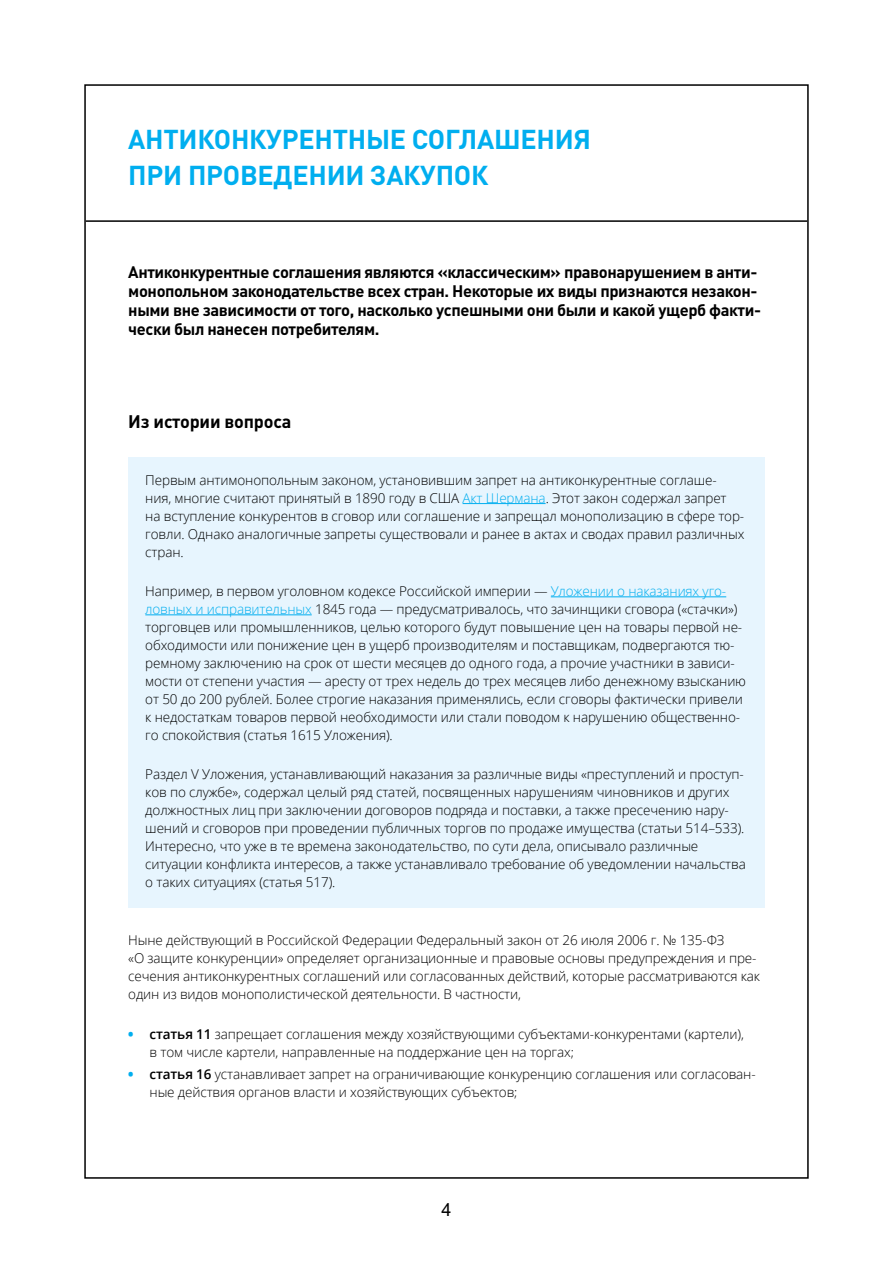
<style>
.page{position:relative;width:893px;height:1263px;background:#fff}
.page>*{position:absolute;margin:0;border:0;box-sizing:border-box;transform-origin:0 0}
.t1{font:700 27px/36px "DIN Pro";letter-spacing:-.01em;color:#00aeef}
.t2{font:700 18px "DIN Pro";letter-spacing:-.01em;color:#000}
.t3{font:18px "Arial";color:#000}
.t4{font:700 16.5px/19px "DIN Pro";letter-spacing:-.025em;color:#000}
.t5{font:300 13.5px/18px "Open Sans";letter-spacing:-.01em;color:#000}
.s1{color:#00aeef}
.s2{font-weight:800;color:#00aeef}
.s3{font-weight:600}
</style>
<div class="page">
<hr style="left:86px;top:220px;width:721px;height:2px;background:#000">
<div style="left:128px;top:457px;width:637px;height:120px;background:#e7f5fe"></div>
<hr style="left:463px;top:503px;width:83px;height:1px;background:#00aeef">
<div style="left:128px;top:568px;width:637px;height:192px;background:#e7f5fe"></div>
<hr style="left:551px;top:596px;width:175px;height:1px;background:#00aeef">
<hr style="left:145px;top:614px;width:167px;height:1px;background:#00aeef">
<div style="left:128px;top:752px;width:637px;height:155px;background:#e7f5fe"></div>
<h1 class="t1" style="left:128px;top:120px;width:464px">АНТИКОНКУРЕНТНЫЕ СОГЛАШЕНИЯ<br>ПРИ ПРОВЕДЕНИИ ЗАКУПОК</h1>
<p class="t4" style="left:128px;top:262px;width:634px">Антиконкурентные соглашения являются «классическим» правонарушением в анти&shy;монопольном законодательстве всех стран. Некоторые их виды признаются незакон&shy;ными вне зависимости от того, насколько успешными они были и какой ущерб факти&shy;чески был нанесен потребителям.</p>
<h2 class="t2" style="left:128px;top:409px;width:165px">Из истории вопроса</h2>
<p class="t5" style="left:145px;top:470px;width:601px">Первым антимонопольным законом, установившим запрет на антиконкурентные соглаше&shy;ния, многие считают принятый в 1890 году в США <span class="s1">Акт Шермана</span>. Этот закон содержал запрет на вступление конкурентов в сговор или соглашение и запрещал монополизацию в сфере тор&shy;говли. Однако аналогичные запреты существовали и ранее в актах и сводах правил различных стран.</p>
<p class="t5" style="left:145px;top:581px;width:602px">Например, в первом уголовном кодексе Российской империи — <span class="s1">Уложении о наказаниях уго&shy;ловных и исправительных</span> 1845 года — предусматривалось, что зачинщики сговора («стачки») торговцев или промышленников, целью которого будут повышение цен на товары первой не&shy;обходимости или понижение цен в ущерб производителям и поставщикам, подвергаются тю&shy;ремному заключению на срок от шести месяцев до одного года, а прочие участники в зависи&shy;мости от степени участия — аресту от трех недель до трех месяцев либо денежному взысканию от 50 до 200 рублей. Более строгие наказания применялись, если сговоры фактически привели к недостаткам товаров первой необходимости или стали поводом к нарушению общественно&shy;го спокойствия (статья 1615 Уложения).</p>
<p class="t5" style="left:145px;top:765px;width:602px">Раздел V Уложения, устанавливающий наказания за различные виды «преступлений и проступ&shy;ков по службе», содержал целый ряд статей, посвященных нарушениям чиновников и других должностных лиц при заключении договоров подряда и поставки, а также пресечению нару&shy;шений и сговоров при проведении публичных торгов по продаже имущества (статьи 514–533).<br>Интересно, что уже в те времена законодательство, по сути дела, описывало различные ситуации конфликта интересов, а также устанавливало требование об уведомлении начальства о таких ситуациях (статья 517).</p>
<p class="t5" style="left:128px;top:931px;width:633px">Ныне действующий в Российской Федерации Федеральный закон от 26 июля 2006 г. № 135-ФЗ<br>«О защите конкуренции» определяет организационные и правовые основы предупреждения и пре&shy;сечения антиконкурентных соглашений или согласованных действий, которые рассматриваются как один из видов монополистической деятельности. В частности,</p>
<p class="t5" style="left:150px;top:1024px;width:596px;text-indent:-21px"><span class="s2">•</span> <span class="s3">статья 11</span> запрещает соглашения между хозяйствующими субъектами-конкурентами (картели), в том числе картели, направленные на поддержание цен на торгах;</p>
<p class="t5" style="left:150px;top:1065px;width:608px;text-indent:-21px"><span class="s2">•</span> <span class="s3">статья 16</span> устанавливает запрет на ограничивающие конкуренцию соглашения или согласован&shy;ные действия органов власти и хозяйствующих субъектов;</p>
<h2 class="t3" style="left:441px;top:1197px;width:12px">4</h2>
</div>
